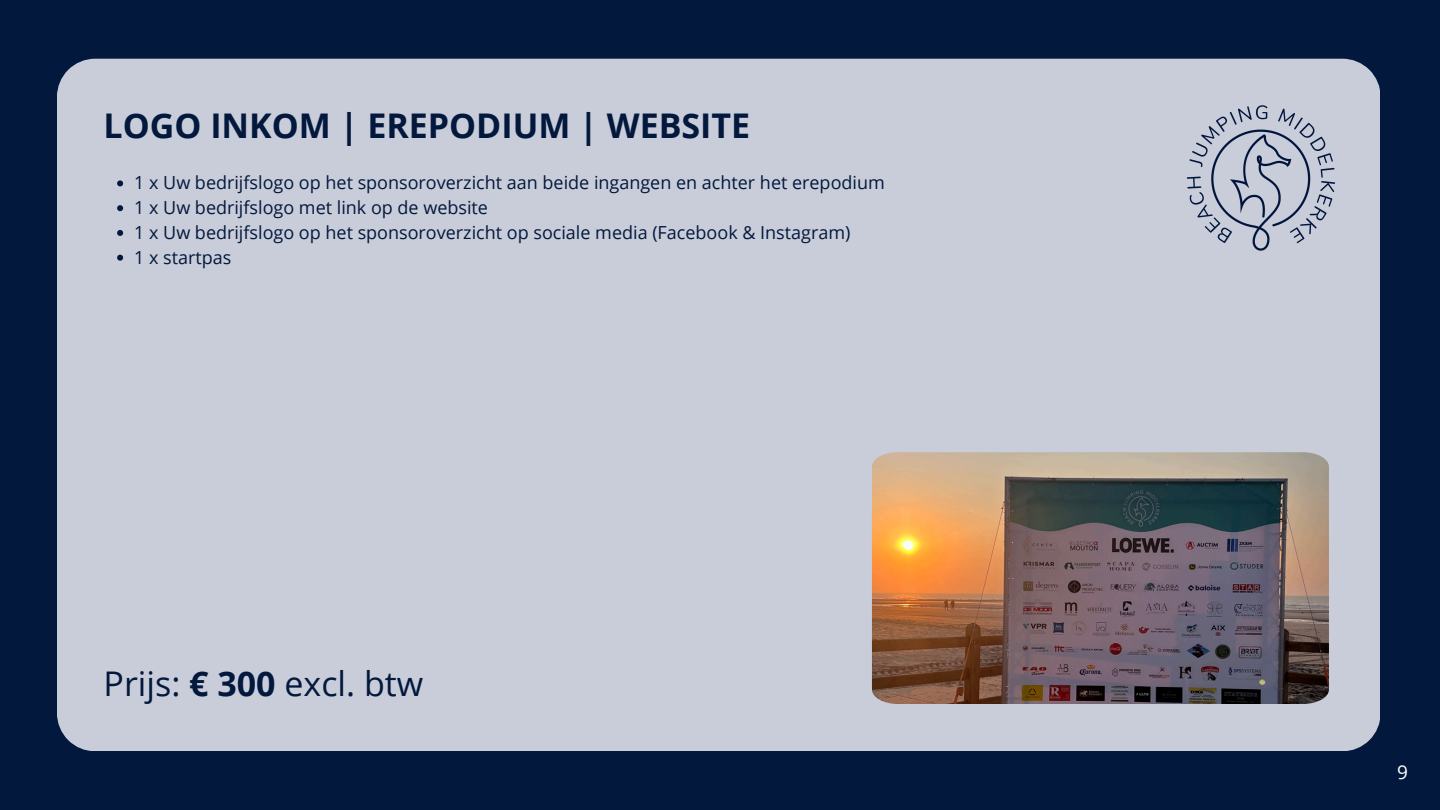
<style>
.page{position:relative;width:1440px;height:810px;background:#03183d}
.page>*{position:absolute;margin:0;border:0;box-sizing:border-box;transform-origin:0 0}
.t1{font:700 34px "Open Sans";color:#03183d}
.t2{font:34px "Open Sans";color:#03183d}
.t3{font:19px "Open Sans";color:#fff}
.t4{font:18px "Open Sans";color:#03183d}
.s1{font-weight:700}
</style>
<div class="page">
<div style="left:57px;top:59px;width:1323px;height:692px;background:#c8cdd9"></div>
<svg style="left:117px;top:180px;width:6px;height:6px"></svg>
<svg style="left:117px;top:205px;width:6px;height:6px"></svg>
<svg style="left:117px;top:230px;width:6px;height:6px"></svg>
<svg style="left:117px;top:255px;width:6px;height:6px"></svg>
<img style="left:872px;top:452px;width:457px;height:252px">
<img style="left:1163px;top:81px;width:196px;height:197px">
<h1 class="t1" style="left:104px;top:101px;width:648px">LOGO INKOM | EREPODIUM | WEBSITE</h1>
<p class="t4" style="left:134px;top:170px;width:752px">1 x Uw bedrijfslogo op het sponsoroverzicht aan beide ingangen en achter het erepodium</p>
<p class="t4" style="left:134px;top:195px;width:355px">1 x Uw bedrijfslogo met link op de website</p>
<p class="t4" style="left:134px;top:220px;width:718px">1 x Uw bedrijfslogo op het sponsoroverzicht op sociale media (Facebook &amp; Instagram)</p>
<p class="t4" style="left:134px;top:244px;width:99px">1 x startpas</p>
<p class="t2" style="left:104px;top:660px;width:321px">Prijs: <span class="s1">€ 300</span> excl. btw</p>
<p class="t3" style="left:1397px;top:759px;width:12px">9</p>
</div>
